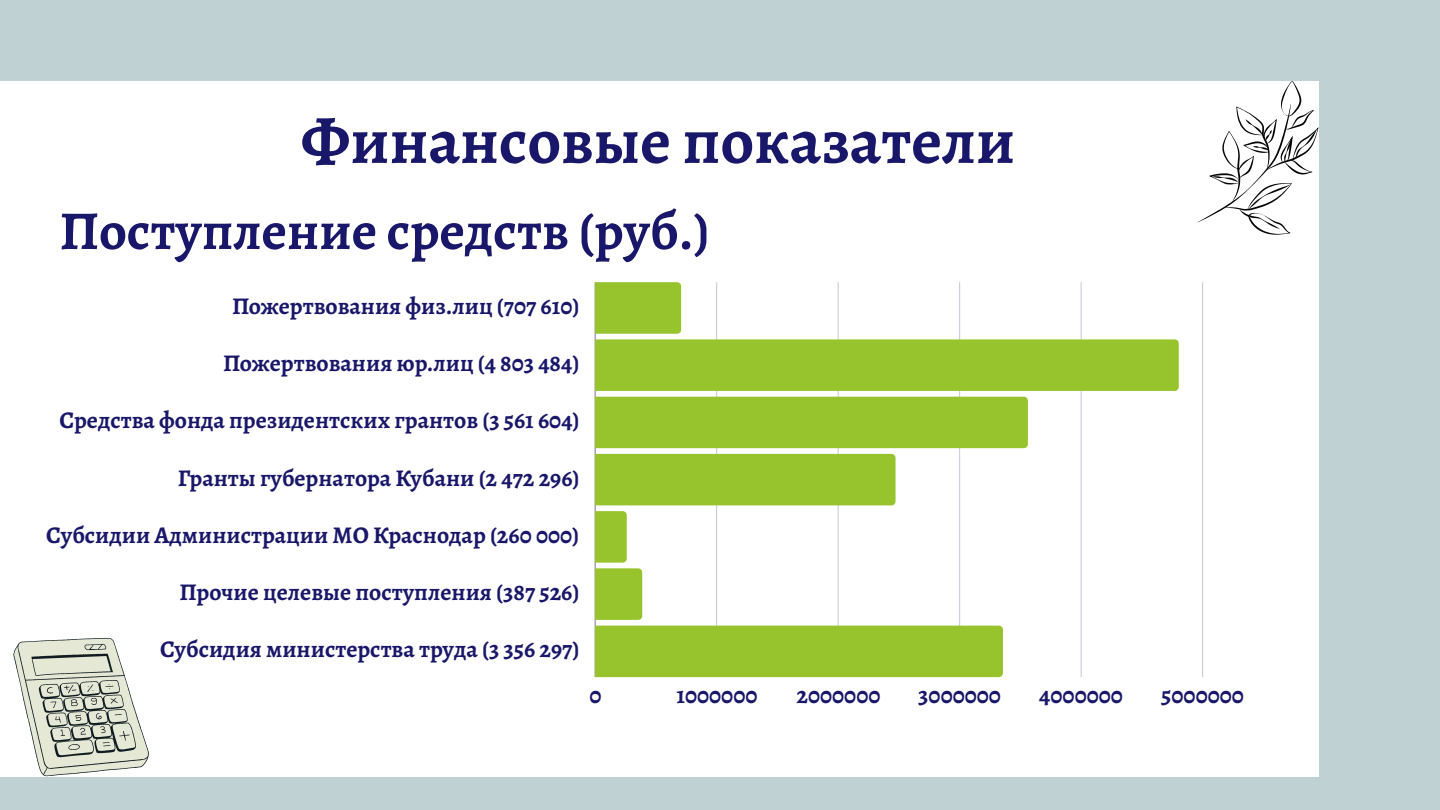
<style>
.page{position:relative;width:1440px;height:810px;background:#bfd1d2}
.page>*{position:absolute;margin:0;border:0;box-sizing:border-box;transform-origin:0 0}
.t1{font:700 66.1px "Alegreya";color:#191769}
.t2{font:700 54.8px "Alegreya";color:#191769}
.t3{font:700 24px "Alegreya";color:#191769}
</style>
<div class="page">
<div style="left:0;top:81px;width:1319px;height:695px;background:#fff"></div>
<hr style="left:595px;top:282px;width:1px;height:395px;background:#191769;opacity:.6">
<hr style="left:716px;top:282px;width:1px;height:395px;background:#cecddf">
<hr style="left:838px;top:282px;width:1px;height:395px;background:#dad9e6">
<hr style="left:959px;top:282px;width:1px;height:395px;background:#cecddf">
<hr style="left:1081px;top:282px;width:1px;height:395px;background:#dad9e6">
<hr style="left:1202px;top:282px;width:1px;height:395px;background:#cecddf">
<svg style="left:595px;top:282px;width:584px;height:109px"></svg>
<div style="left:595px;top:397px;width:433px;height:51px;background:#97c32c"></div>
<div style="left:595px;top:454px;width:301px;height:51px;background:#97c32c"></div>
<svg style="left:595px;top:511px;width:47px;height:109px"></svg>
<div style="left:595px;top:626px;width:408px;height:51px;background:#97c32c"></div>
<svg style="left:13px;top:638px;width:136px;height:138px"></svg>
<svg style="left:1197px;top:81px;width:122px;height:154px"></svg>
<h1 class="t1" style="left:301px;top:96px;width:716px">Финансовые показатели</h1>
<p class="t2" style="left:59px;top:193px;width:652px">Поступление средств (руб.)</p>
<p class="t3" style="left:232px;top:290px;width:349px">Пожертвования физ.лиц (707 610)</p>
<p class="t3" style="left:223px;top:347px;width:358px">Пожертвования юр.лиц (4 803 484)</p>
<p class="t3" style="left:59px;top:404px;width:522px">Средства фонда президентских грантов (3 561 604)</p>
<p class="t3" style="left:178px;top:461px;width:403px">Гранты губернатора Кубани (2 472 296)</p>
<p class="t3" style="left:46px;top:519px;width:534px">Субсидии Администрации МО Краснодар (260 000)</p>
<p class="t3" style="left:179px;top:576px;width:401px">Прочие целевые поступления (387 526)</p>
<p class="t3" style="left:160px;top:633px;width:421px">Субсидия министерства труда (3 356 297)</p>
<p class="t3" style="left:589px;top:679px;width:14px">0</p>
<p class="t3" style="left:677px;top:679px;width:83px">1000000</p>
<p class="t3" style="left:797px;top:679px;width:86px">2000000</p>
<p class="t3" style="left:918px;top:679px;width:84px">3000000</p>
<p class="t3" style="left:1039px;top:679px;width:85px">4000000</p>
<p class="t3" style="left:1161px;top:679px;width:84px">5000000</p>
</div>
